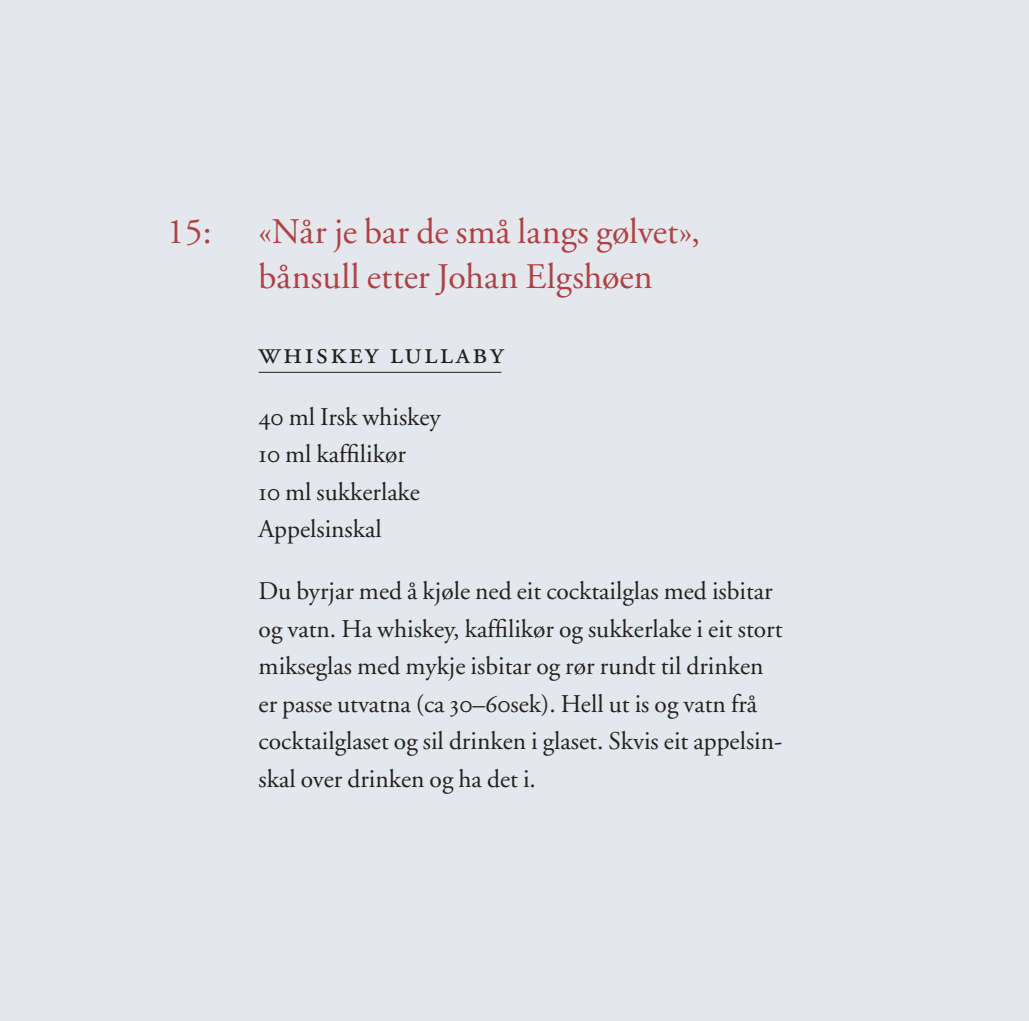
<style>
.page{position:relative;width:1029px;height:1021px;background:#fff}
.page>*{position:absolute;margin:0;border:0;box-sizing:border-box;transform-origin:0 0}
.t1{font:36px/45px "Adobe Garamond";color:#af4145}
.t2{font:31.5px "Adobe Garamond Exp";letter-spacing:.075em;color:#231f20}
.t3{font:25.5px/37.5px "Adobe Garamond";color:#231f20}
.s1{font-family:"Adobe Garamond Exp"}
</style>
<div class="page">
<div style="left:0;top:0;width:1029px;height:1020px;background:#e4e8ec"></div>
<hr style="left:259px;top:372px;width:243px;height:1px;background:#231f20">
<h1 class="t1" style="left:167px;top:210px;width:46px">15:</h1>
<h1 class="t1" style="left:259px;top:210px;width:443px">«Når je bar de små langs gølvet», bånsull etter Johan Elgshøen</h1>
<p class="t2" style="left:259px;top:341px;width:247px">whiskey lullaby</p>
<p class="t3" style="left:259px;top:398px;width:184px"><span class="s1">40</span> ml Irsk whiskey<br><span class="s1">10</span> ml kaffilikør<br><span class="s1">10</span> ml sukkerlake<br>Appelsinskal</p>
<p class="t3" style="left:259px;top:573px;width:526px">Du byrjar med å kjøle ned eit cocktailglas med isbitar og vatn. Ha whiskey, kaffilikør og sukkerlake i eit stort mikseglas med mykje isbitar og rør rundt til drinken er passe utvatna (ca <span class="s1">30</span>–<span class="s1">60</span>sek). Hell ut is og vatn frå cocktailglaset og sil drinken i glaset. Skvis eit appelsin&shy;skal over drinken og ha det i.</p>
</div>
